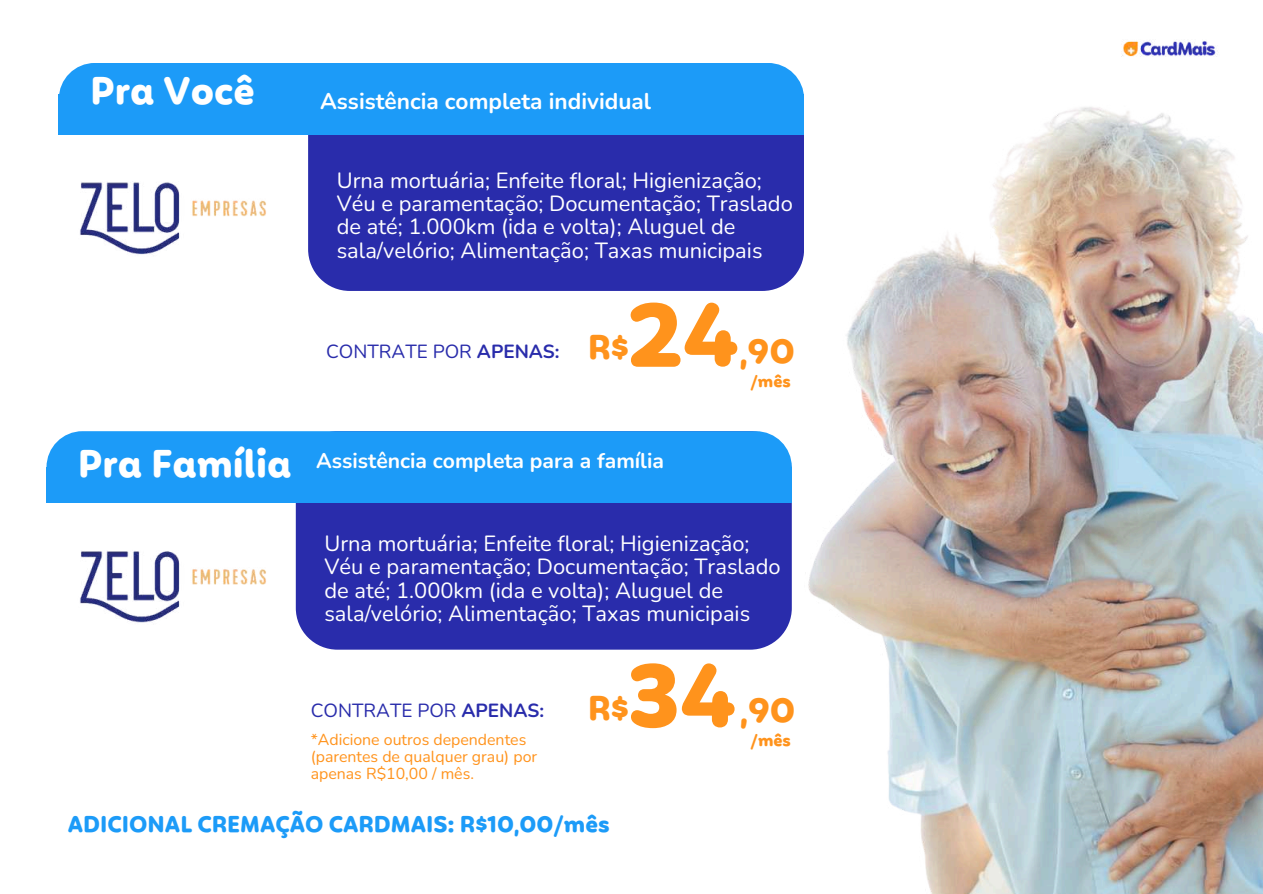
<style>
.page{position:relative;width:1263px;height:894px;background:#fff}
.page>*{position:absolute;margin:0;border:0;box-sizing:border-box;transform-origin:0 0}
.t1{font:700 86.25px "Mohr Rounded Alt";color:#ff931c}
.t2{font:700 36.9px "Mohr Rounded Alt";color:#fff}
.t3{font:700 32.85px "Mohr Rounded Alt";color:#ff931c}
.t4{font:700 22.65px "Nunito";color:#fff}
.t5{font:21.9px/23.2px "Nunito";color:#fff}
.t6{font:700 21.9px "Mohr Rounded Alt";color:#1c9bf8}
.t7{font:700 21.15px "Nunito";color:#fff}
.t8{font:18.9px "Nunito";color:#292cab}
.t9{font:15.9px/16.8px "Nunito";color:#ff931c}
.t10{font:700 15.75px "Mohr Rounded Alt";color:#ff931c}
.s1{font-weight:700}
</style>
<div class="page">
<div style="left:308px;top:63px;width:496px;height:228px;background:#292cab"></div>
<div style="left:296px;top:431px;width:496px;height:218px;background:#292cab"></div>
<div style="left:59px;top:63px;width:745px;height:72px;background:#1c9bf8;border-radius:36px"></div>
<div style="left:47px;top:431px;width:745px;height:72px;background:#1c9bf8;border-radius:36px"></div>
<div style="left:59px;top:94px;width:745px;height:41px;background:#1c9bf8"></div>
<div style="left:47px;top:467px;width:745px;height:36px;background:#1c9bf8"></div>
<img style="left:808px;top:107px;width:455px;height:786px">
<img style="left:80px;top:182px;width:186px;height:73px">
<img style="left:80px;top:551px;width:186px;height:72px">
<img style="left:1121px;top:41px;width:96px;height:16px">
<h2 class="t2" style="left:90px;top:76px;width:166px">Pra Você</h2>
<p class="t4" style="left:320px;top:86px;width:332px">Assistência completa individual</p>
<h2 class="t2" style="left:78px;top:448px;width:215px">Pra Família</h2>
<p class="t5" style="left:337px;top:169px;width:458px">Urna mortuária; Enfeite floral; Higienização; Véu e paramentação; Documentação; Traslado de até; 1.000km (ida e volta); Aluguel de sala/velório; Alimentação; Taxas municipais</p>
<p class="t8" style="left:326px;top:338px;width:235px">CONTRATE POR <span class="s1">APENAS:</span></p>
<h1 class="t1" style="left:627px;top:299px;width:113px">24</h1>
<h3 class="t3" style="left:588px;top:333px;width:43px">R$</h3>
<h3 class="t3" style="left:740px;top:337px;width:57px">,90</h3>
<p class="t10" style="left:750px;top:374px;width:42px">/mês</p>
<p class="t7" style="left:316px;top:446px;width:349px">Assistência completa para a família</p>
<p class="t5" style="left:324px;top:532px;width:458px">Urna mortuária; Enfeite floral; Higienização; Véu e paramentação; Documentação; Traslado de até; 1.000km (ida e volta); Aluguel de sala/velório; Alimentação; Taxas municipais</p>
<p class="t8" style="left:311px;top:697px;width:235px">CONTRATE POR <span class="s1">APENAS:</span></p>
<h1 class="t1" style="left:627px;top:660px;width:110px">34</h1>
<h3 class="t3" style="left:588px;top:694px;width:43px">R$</h3>
<h3 class="t3" style="left:740px;top:696px;width:57px">,90</h3>
<p class="t9" style="left:311px;top:731px;width:228px">*Adicione outros dependentes (parentes de qualquer grau) por apenas R$10,00 / mês.</p>
<p class="t6" style="left:68px;top:815px;width:543px">ADICIONAL CREMAÇÃO CARDMAIS: R$10,00/mês</p>
<p class="t10" style="left:751px;top:733px;width:42px">/mês</p>
</div>
